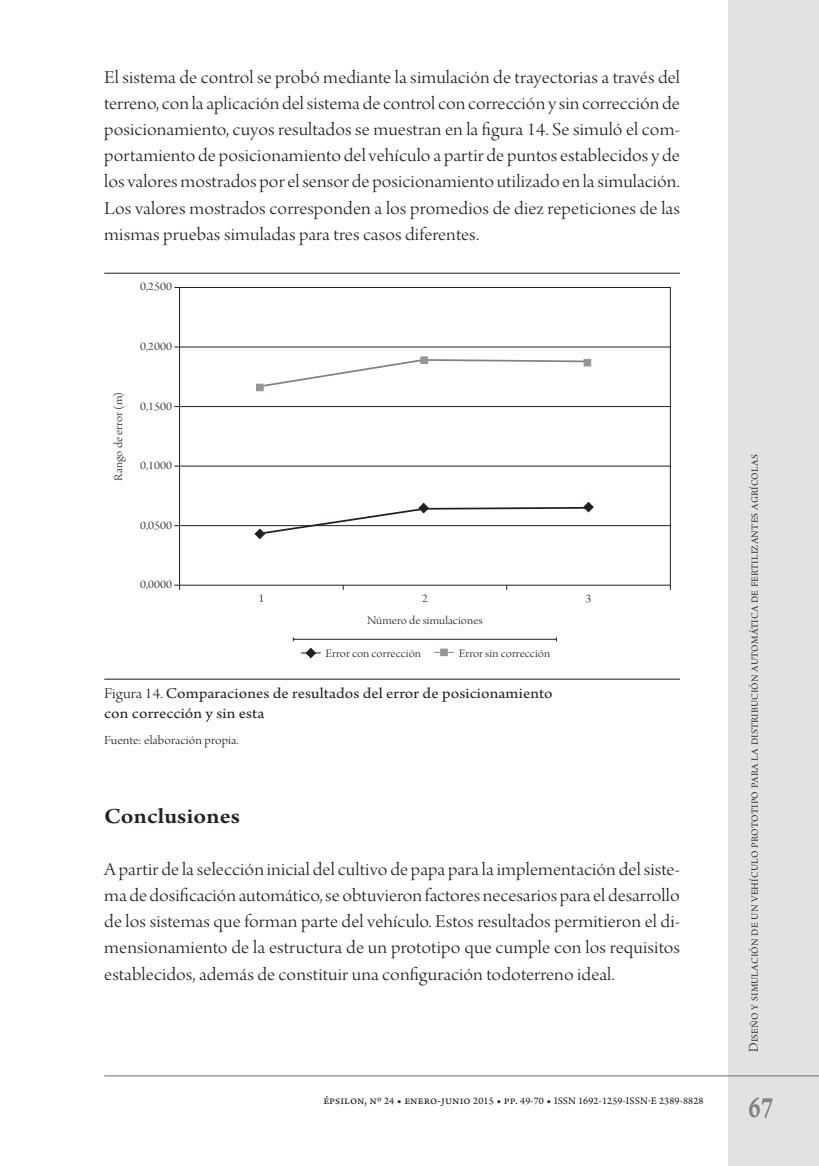
<style>
.page{position:relative;width:819px;height:1166px;background:#fff}
.page>*{position:absolute;margin:0;border:0;box-sizing:border-box;transform-origin:0 0}
.t1{font:31.5px "Arno Pro Smbd Caption";color:#808285;scale:.75 1}
._07Tit_1{font:600 22.75px "Arno Pro";letter-spacing:.005em;color:#231f20;scale:1.1 1}
._01Body{font:19.25px/26.2px "Arno Pro Light Display";letter-spacing:.005em;color:#231f20;text-align:justify;scale:1.1 1}
._21Tif_graf{font:15.75px/20.1px "Arno Pro";letter-spacing:.005em;color:#231f20;scale:1.1 1}
.t2{font:14px "Arno Pro Light Display";letter-spacing:.015em;color:#231f20}
._17Fte_Cuad{font:13.12px "Arno Pro Light Display";letter-spacing:.005em;color:#231f20;scale:1.1 1}
.t3{font:12.25px "Arno Pro Light Display";letter-spacing:.005em;color:#231f20;scale:1.1 1}
.t4{font:10.5px "Arno Pro Sm Text";letter-spacing:.01em;color:#231f20}
.s1{font-family:"Arno Pro Light Display"}
.s2{font-size:12.25px}
</style>
<div class="page">
<div style="left:728px;top:0;width:91px;height:1166px;background:#e1e2e4"></div>
<hr style="left:104px;top:1075px;width:715px;height:1px;background:#6c6d70">
<hr style="left:104px;top:273px;width:576px;height:1px;background:#231f20">
<hr style="left:104px;top:679px;width:576px;height:1px;background:#231f20">
<hr style="left:179px;top:347px;width:491px;height:1px;background:#231f20">
<hr style="left:179px;top:406px;width:491px;height:1px;background:#231f20">
<hr style="left:179px;top:525px;width:491px;height:1px;background:#231f20">
<hr style="left:179px;top:585px;width:491px;height:1px;background:#231f20">
<hr style="left:179px;top:466px;width:491px;height:1px;background:#231f20">
<hr style="left:179px;top:287px;width:491px;height:1px;background:#231f20">
<hr style="left:179px;top:287px;width:1px;height:299px;background:#231f20">
<hr style="left:670px;top:287px;width:1px;height:299px;background:#231f20">
<hr style="left:293px;top:639px;width:263px;height:1px;background:#231f20">
<svg style="left:434px;top:652px;width:20px;height:1px"></svg>
<div style="left:440px;top:649px;width:7px;height:7px;background:#939598;border:1px solid #939598"></div>
<svg style="left:301px;top:647px;width:20px;height:12px"></svg>
<svg style="left:258px;top:358px;width:331px;height:30px"></svg>
<svg style="left:254px;top:501px;width:340px;height:39px"></svg>
<div style="left:256px;top:384px;width:7px;height:7px;background:#939598"></div>
<div style="left:420px;top:356px;width:8px;height:8px;background:#939598;border:1px solid #939598"></div>
<div style="left:583px;top:359px;width:8px;height:7px;background:#939598;border:1px solid #939598"></div>
<p class="_01Body" style="left:104px;top:65px;width:525px">El sistema de control se probó mediante la simulación de trayectorias a través del terreno, con la aplicación del sistema de control con corrección y sin corrección de posicionamiento, cuyos resultados se muestran en la figura 14. Se simuló el com&shy;portamiento de posicionamiento del vehículo a partir de puntos establecidos y de los valores mostrados por el sensor de posicionamiento utilizado en la simulación.<br>Los valores mostrados corresponden a los promedios de diez repeticiones de las mismas pruebas simuladas para tres casos diferentes.</p>
<p class="t3" style="left:140px;top:280px;width:31px">0,2500</p>
<p class="t3" style="left:140px;top:340px;width:31px">0,2000</p>
<p class="t3" style="left:112px;top:481px;width:83px;rotate:-90deg">Rango de error (m)</p>
<p class="t3" style="left:140px;top:399px;width:31px">0,1500</p>
<p class="t3" style="left:140px;top:459px;width:31px">0,1000</p>
<p class="t3" style="left:140px;top:518px;width:31px">0,0500</p>
<p class="t3" style="left:140px;top:578px;width:31px">0,0000</p>
<p class="t3" style="left:258px;top:592px;width:7px">1</p>
<p class="t3" style="left:422px;top:592px;width:7px">2</p>
<p class="t3" style="left:585px;top:592px;width:7px">3</p>
<p class="t3" style="left:367px;top:614px;width:107px">Número de simulaciones</p>
<p class="t3" style="left:325px;top:646px;width:88px">Error con corrección</p>
<p class="t3" style="left:458px;top:646px;width:85px">Error sin corrección</p>
<p class="_21Tif_graf" style="left:104px;top:683px;width:409px"><span class="s1">Figura 14.</span> Comparaciones de resultados del error de posicionamiento con corrección y sin esta</p>
<p class="_17Fte_Cuad" style="left:104px;top:733px;width:124px">Fuente: elaboración propia.</p>
<p class="_07Tit_1" style="left:104px;top:802px;width:125px">Conclusiones</p>
<p class="_01Body" style="left:104px;top:857px;width:525px">A partir de la selección inicial del cultivo de papa para la implementación del siste&shy;ma de dosificación automático, se obtuvieron factores necesarios para el desarrollo de los sistemas que forman parte del vehículo. Estos resultados permitieron el di&shy;mensionamiento de la estructura de un prototipo que cumple con los requisitos establecidos, además de constituir una configuración todoterreno ideal.</p>
<p class="t4" style="left:323px;top:1094px;width:381px"><span class="s2">épsilon, nº</span> 24 <span class="s2">• enero-junio</span> 2015 <span class="s2">• pp.</span> 49-70 <span class="s2">•</span> ISSN 1692-1259-ISSN-E 2389-8828</p>
<p class="t2" style="left:746px;top:1052px;width:599px;rotate:-90deg">Diseño y simulación de un vehículo prototipo para la distribución automática de fertilizantes agrícolas</p>
<h1 class="t1" style="left:748px;top:1088px;width:34px">67</h1>
</div>
